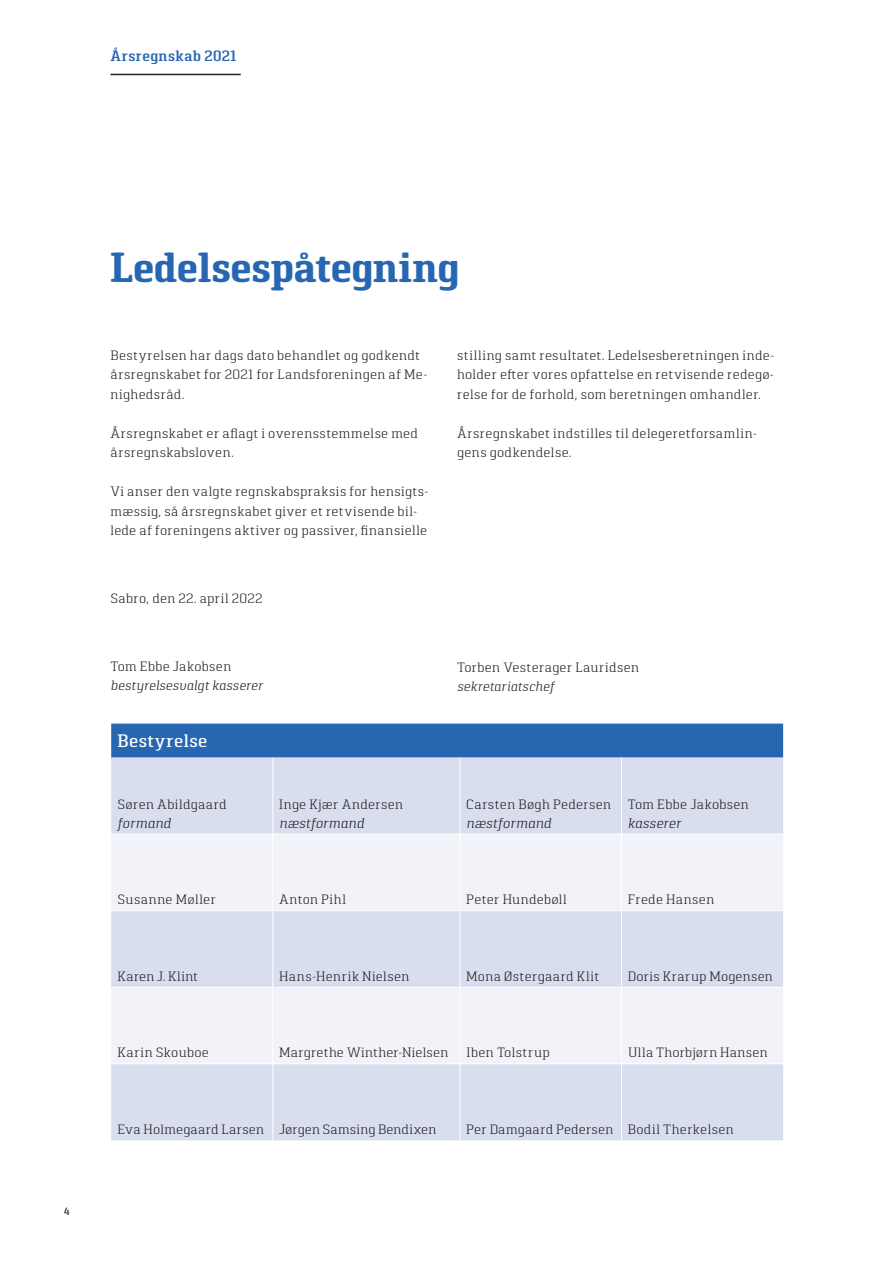
<style>
.page{position:relative;width:893px;height:1263px;background:#fff}
.page>*{position:absolute;margin:0;border:0;box-sizing:border-box;transform-origin:0 0}
.t1{font:700 42px "Pancetta Serif Pro";letter-spacing:-.01em;color:#2767b2}
.t2{font:500 18px "Pancetta Serif Pro";letter-spacing:.02em;color:#fff}
.t3{font:600 15px "Pancetta Serif Pro";letter-spacing:.03em;color:#2767b2}
.t4{font:italic 300 14.25px "Pancetta Serif Pro";color:#231f20}
.t5{font:300 13.5px/19.5px "Pancetta Serif Pro";letter-spacing:.02em;color:#231f20}
.t6{font:italic 300 13.5px "Pancetta Serif Pro";letter-spacing:.005em;color:#231f20}
.t7{font:300 13.5px "Pancetta Serif Pro";letter-spacing:.04em;color:#231f20}
.t8{font:600 10.5px "Pancetta Serif Pro";color:#3e3e3f}
</style>
<div class="page">
<div style="left:111px;top:724px;width:672px;height:34px;background:#2767b2"></div>
<div style="left:111px;top:758px;width:672px;height:382px;background:#d9deef"></div>
<svg style="left:111px;top:835px;width:672px;height:229px;fill:#f1f3f9"></svg>
<hr style="left:273px;top:758px;width:1px;height:76px;background:#fff">
<hr style="left:460px;top:758px;width:1px;height:76px;background:#fff">
<hr style="left:621px;top:758px;width:1px;height:76px;background:#fff">
<hr style="left:111px;top:834px;width:349px;height:1px;background:#fff">
<hr style="left:273px;top:834px;width:1px;height:77px;background:#fff">
<hr style="left:460px;top:834px;width:161px;height:1px;background:#fff">
<hr style="left:460px;top:834px;width:1px;height:77px;background:#fff">
<hr style="left:621px;top:834px;width:162px;height:1px;background:#fff">
<hr style="left:621px;top:834px;width:1px;height:77px;background:#fff">
<hr style="left:111px;top:910px;width:349px;height:1px;background:#fff">
<hr style="left:273px;top:911px;width:1px;height:76px;background:#fff">
<hr style="left:460px;top:910px;width:161px;height:1px;background:#fff">
<hr style="left:460px;top:911px;width:1px;height:76px;background:#fff">
<hr style="left:621px;top:910px;width:162px;height:1px;background:#fff">
<hr style="left:621px;top:911px;width:1px;height:76px;background:#fff">
<hr style="left:111px;top:987px;width:349px;height:1px;background:#fff">
<hr style="left:273px;top:987px;width:1px;height:77px;background:#fff">
<hr style="left:460px;top:987px;width:161px;height:1px;background:#fff">
<hr style="left:460px;top:987px;width:1px;height:77px;background:#fff">
<hr style="left:621px;top:987px;width:162px;height:1px;background:#fff">
<hr style="left:621px;top:987px;width:1px;height:77px;background:#fff">
<hr style="left:111px;top:1064px;width:349px;height:1px;background:#fff">
<hr style="left:273px;top:1064px;width:1px;height:76px;background:#fff">
<hr style="left:460px;top:1064px;width:161px;height:1px;background:#fff">
<hr style="left:460px;top:1064px;width:1px;height:76px;background:#fff">
<hr style="left:621px;top:1064px;width:162px;height:1px;background:#fff">
<hr style="left:621px;top:1064px;width:1px;height:76px;background:#fff">
<hr style="left:110px;top:74px;width:131px;height:1px;background:#231f20">
<p class="t3" style="left:110px;top:50px;width:128px">Årsregnskab 2021</p>
<p class="t8" style="left:64px;top:1208px;width:7px">4</p>
<h1 class="t1" style="left:110px;top:252px;width:350px">Ledelsespåtegning</h1>
<p class="t5" style="left:110px;top:346px;width:318px">Bestyrelsen har dags dato behandlet og godkendt årsregnskabet for 2021 for Landsforeningen af Me&shy;nighedsråd.</p>
<p class="t5" style="left:110px;top:424px;width:309px">Årsregnskabet er aflagt i overensstemmelse med årsregnskabsloven.</p>
<p class="t5" style="left:110px;top:483px;width:320px">Vi anser den valgte regnskabspraksis for hensigts&shy;mæssig, så årsregnskabet giver et retvisende bil&shy;lede af foreningens aktiver og passiver, finansielle</p>
<p class="t5" style="left:110px;top:590px;width:154px">Sabro, den 22. april 2022</p>
<p class="t5" style="left:110px;top:658px;width:122px">Tom Ebbe Jakobsen</p>
<p class="t6" style="left:110px;top:680px;width:154px">bestyrelsesvalgt kasserer</p>
<h2 class="t2" style="left:118px;top:735px;width:91px">Bestyrelse</h2>
<p class="t5" style="left:118px;top:796px;width:111px">Søren Abildgaard</p>
<p class="t4" style="left:118px;top:818px;width:55px">formand</p>
<p class="t5" style="left:279px;top:796px;width:126px">Inge Kjær Andersen</p>
<p class="t4" style="left:279px;top:818px;width:86px">næstformand</p>
<p class="t5" style="left:457px;top:346px;width:319px;text-align:justify">stilling samt resultatet. Ledelsesberetningen inde&shy;holder efter vores opfattelse en retvisende redegø&shy;relse for de forhold, som beretningen omhandler.</p>
<p class="t5" style="left:457px;top:424px;width:301px">Årsregnskabet indstilles til delegeretforsamlin&shy;gens godkendelse.</p>
<p class="t5" style="left:457px;top:658px;width:183px">Torben Vesterager Lauridsen</p>
<p class="t6" style="left:457px;top:682px;width:99px">sekretariatschef</p>
<p class="t5" style="left:466px;top:796px;width:146px">Carsten Bøgh Pedersen</p>
<p class="t4" style="left:466px;top:818px;width:86px">næstformand</p>
<p class="t5" style="left:628px;top:796px;width:122px">Tom Ebbe Jakobsen</p>
<p class="t4" style="left:628px;top:818px;width:55px">kasserer</p>
<p class="t5" style="left:118px;top:891px;width:100px">Susanne Møller</p>
<p class="t7" style="left:279px;top:895px;width:69px">Anton Pihl</p>
<p class="t5" style="left:466px;top:891px;width:102px">Peter Hundebøll</p>
<p class="t5" style="left:628px;top:891px;width:88px">Frede Hansen</p>
<p class="t5" style="left:118px;top:968px;width:82px">Karen J. Klint</p>
<p class="t5" style="left:279px;top:968px;width:132px">Hans-Henrik Nielsen</p>
<p class="t5" style="left:466px;top:968px;width:134px">Mona Østergaard Klit</p>
<p class="t5" style="left:628px;top:968px;width:146px">Doris Krarup Mogensen</p>
<p class="t5" style="left:118px;top:1044px;width:93px">Karin Skouboe</p>
<p class="t5" style="left:279px;top:1044px;width:171px">Margrethe Winther-Nielsen</p>
<p class="t5" style="left:466px;top:1044px;width:85px">Iben Tolstrup</p>
<p class="t5" style="left:628px;top:1044px;width:141px">Ulla Thorbjørn Hansen</p>
<p class="t5" style="left:118px;top:1121px;width:320px">Eva Holmegaard Larsen Jørgen Samsing Bendixen</p>
<p class="t5" style="left:466px;top:1121px;width:269px">Per Damgaard Pedersen Bodil Therkelsen</p>
</div>
